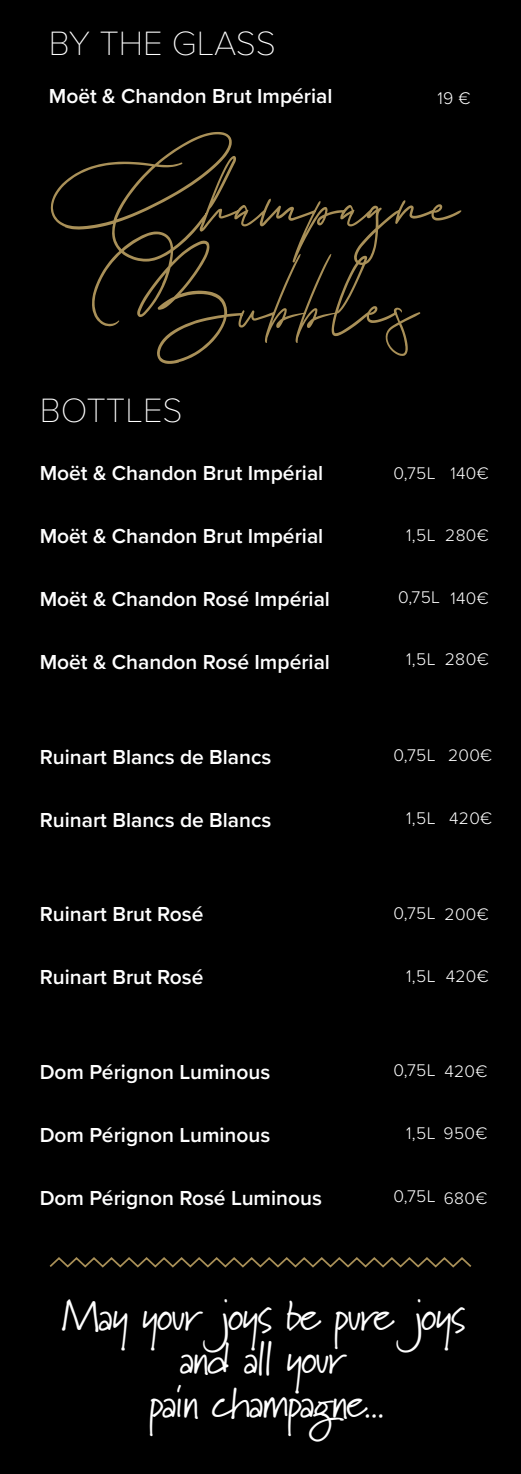
<style>
.page{position:relative;width:521px;height:1474px;background:#fff}
.page>*{position:absolute;margin:0;border:0;box-sizing:border-box;transform-origin:0 0}
.t1{font:43.75px/43.8px "Marydale";letter-spacing:-.05em;color:#fff;text-align:center}
.t2{font:100 35px "Proxima Nova T";color:#fff}
.t3{font:600 21px "Proxima Nova";color:#fff}
.t4{font:300 17.5px "Proxima Nova";letter-spacing:.02em;color:#fff}
.t5{font:300 17.32px "Proxima Nova";letter-spacing:.02em;color:#fff}
</style>
<div class="page">
<div style="left:0;top:0;width:521px;height:1473px;background:#000"></div>
<svg style="left:92px;top:265px;width:328px;height:99px"></svg>
<svg style="left:51px;top:132px;width:410px;height:133px"></svg>
<svg style="left:49px;top:1257px;width:423px;height:11px"></svg>
<h2 class="t2" style="left:49px;top:17px;width:228px">BY THE GLASS</h2>
<p class="t3" style="left:49px;top:81px;width:285px">Moët &amp; Chandon Brut Impérial</p>
<p class="t4" style="left:437px;top:85px;width:35px">19 €</p>
<h2 class="t2" style="left:40px;top:384px;width:144px">BOTTLES</h2>
<p class="t3" style="left:40px;top:457px;width:285px">Moët &amp; Chandon Brut Impérial</p>
<p class="t4" style="left:393px;top:460px;width:43px">0,75L</p>
<p class="t5" style="left:450px;top:460px;width:40px">140€</p>
<p class="t3" style="left:40px;top:520px;width:285px">Moët &amp; Chandon Brut Impérial</p>
<p class="t4" style="left:406px;top:522px;width:31px">1,5L</p>
<p class="t5" style="left:445px;top:522px;width:45px">280€</p>
<p class="t3" style="left:40px;top:583px;width:292px">Moët &amp; Chandon Rosé Impérial</p>
<p class="t4" style="left:398px;top:583px;width:43px">0,75L</p>
<p class="t5" style="left:450px;top:585px;width:40px">140€</p>
<p class="t3" style="left:40px;top:646px;width:292px">Moët &amp; Chandon Rosé Impérial</p>
<p class="t4" style="left:406px;top:646px;width:31px">1,5L</p>
<p class="t4" style="left:445px;top:646px;width:45px">280€</p>
<p class="t3" style="left:40px;top:741px;width:233px">Ruinart Blancs de Blancs</p>
<p class="t4" style="left:393px;top:742px;width:43px">0,75L</p>
<p class="t5" style="left:448px;top:742px;width:46px">200€</p>
<p class="t3" style="left:40px;top:804px;width:233px">Ruinart Blancs de Blancs</p>
<p class="t4" style="left:406px;top:805px;width:31px">1,5L</p>
<p class="t5" style="left:449px;top:804px;width:44px">420€</p>
<p class="t3" style="left:40px;top:898px;width:165px">Ruinart Brut Rosé</p>
<p class="t4" style="left:393px;top:900px;width:43px">0,75L</p>
<p class="t5" style="left:444px;top:901px;width:46px">200€</p>
<p class="t3" style="left:40px;top:961px;width:165px">Ruinart Brut Rosé</p>
<p class="t4" style="left:406px;top:963px;width:31px">1,5L</p>
<p class="t5" style="left:446px;top:963px;width:44px">420€</p>
<p class="t3" style="left:40px;top:1056px;width:232px">Dom Pérignon Luminous</p>
<p class="t4" style="left:393px;top:1057px;width:43px">0,75L</p>
<p class="t5" style="left:444px;top:1058px;width:44px">420€</p>
<p class="t3" style="left:40px;top:1119px;width:232px">Dom Pérignon Luminous</p>
<p class="t4" style="left:406px;top:1120px;width:31px">1,5L</p>
<p class="t5" style="left:443px;top:1120px;width:45px">950€</p>
<p class="t3" style="left:40px;top:1182px;width:284px">Dom Pérignon Rosé Luminous</p>
<p class="t4" style="left:393px;top:1183px;width:43px">0,75L</p>
<p class="t5" style="left:444px;top:1185px;width:45px">680€</p>
<h1 class="t1" style="left:62px;top:1292px;width:405px">May your joys be pure joys and all your<br>pain champagne...</h1>
</div>
